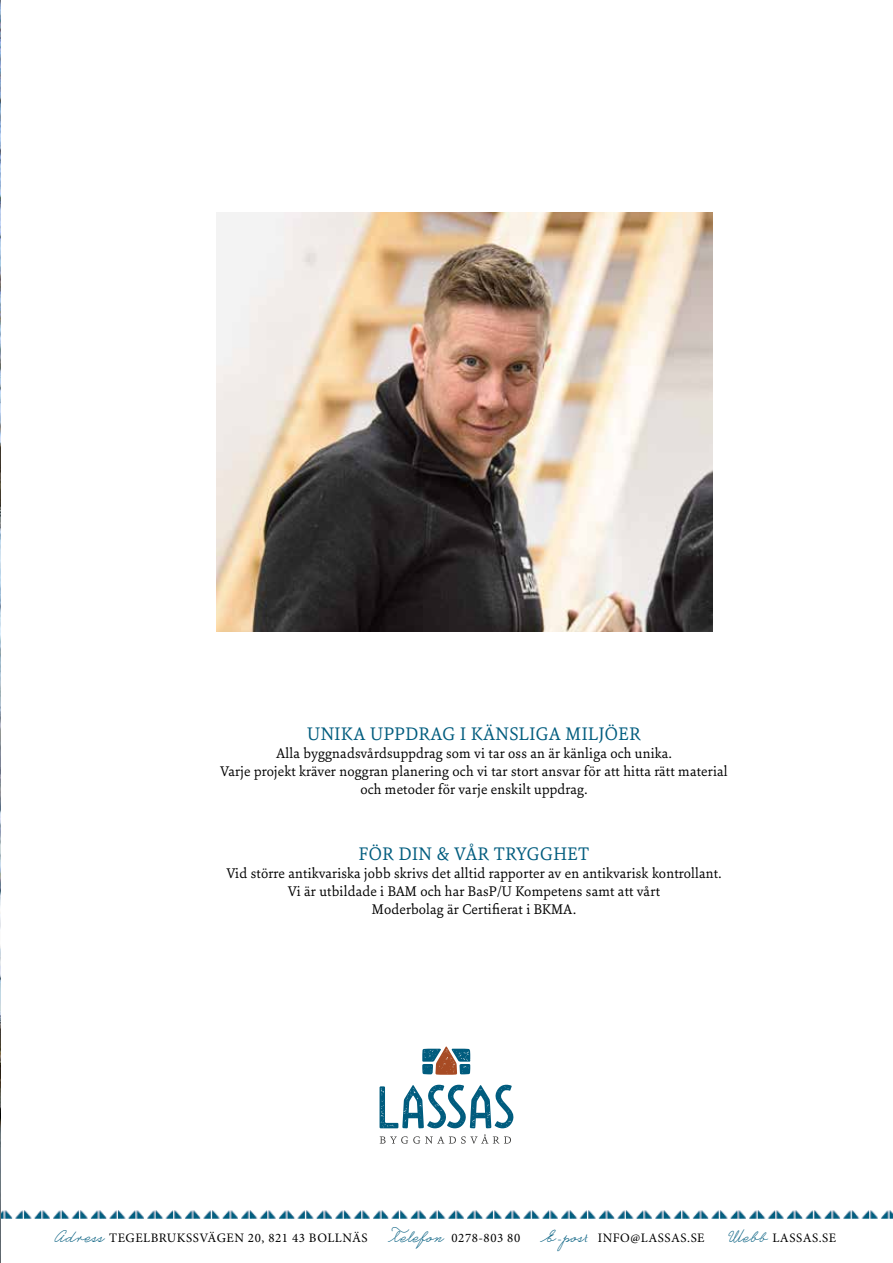
<style>
.page{position:relative;width:893px;height:1263px;background:#fff}
.page>*{position:absolute;margin:0;border:0;box-sizing:border-box;transform-origin:0 0}
.t1{font:19.5px "Sina Nova";letter-spacing:.025em;color:#005c7e}
.t2{font:15px/18px "Sina Nova";letter-spacing:.01em;color:#000;text-align:center}
.t3{font:12.9px "Minion Pro";letter-spacing:.04em;color:#000}
.s1{font-family:"Castro Script";font-size:17.85px;color:#005c7e}
.s2{font-family:"Savoye Let Plain";font-size:17.85px;color:#005c7e}
.s3{font-family:"Castro Script";font-size:16.2px;color:#005c7e}
</style>
<div class="page">
<img style="left:1px;top:1210px;width:892px;height:9px">
<svg style="left:380px;top:1134px;width:131px;height:10px"></svg>
<svg style="left:422px;top:1046px;width:48px;height:29px"></svg>
<svg style="left:380px;top:1084px;width:133px;height:44px"></svg>
<img style="left:0;top:0;width:1px;height:1263px">
<img style="left:217px;top:213px;width:495px;height:418px">
<h1 class="t1" style="left:307px;top:720px;width:335px">UNIKA UPPDRAG I KÄNSLIGA MILJÖER</h1>
<p class="t2" style="left:220px;top:743px;width:509px">Alla byggnadsvårdsuppdrag som vi tar oss an är känliga och unika.<br>Varje projekt kräver noggran planering och vi tar stort ansvar för att hitta rätt material och metoder för varje enskilt uppdrag.</p>
<h1 class="t1" style="left:359px;top:840px;width:232px">FÖR DIN &amp; VÅR TRYGGHET</h1>
<p class="t2" style="left:226px;top:863px;width:497px">Vid större antikvariska jobb skrivs det alltid rapporter av en antikvarisk kontrollant.<br>Vi är utbildade i BAM och har BasP/U Kompetens samt att vårt<br>Moderbolag är Certifierat i BKMA.</p>
<p class="t3" style="left:55px;top:1229px;width:315px"><span class="s1">Adress</span> TEGELBRUKSSVÄGEN 20, 821 43 BOLLNÄS</p>
<p class="t3" style="left:392px;top:1229px;width:130px"><span class="s1">Telefon</span> 0278-803 80</p>
<p class="t3" style="left:544px;top:1229px;width:162px"><span class="s1">E-pos</span><span class="s2">t</span> INFO@LASSAS.SE</p>
<p class="t3" style="left:728px;top:1229px;width:109px"><span class="s1">Web</span><span class="s3">b</span> LASSAS.SE</p>
</div>
